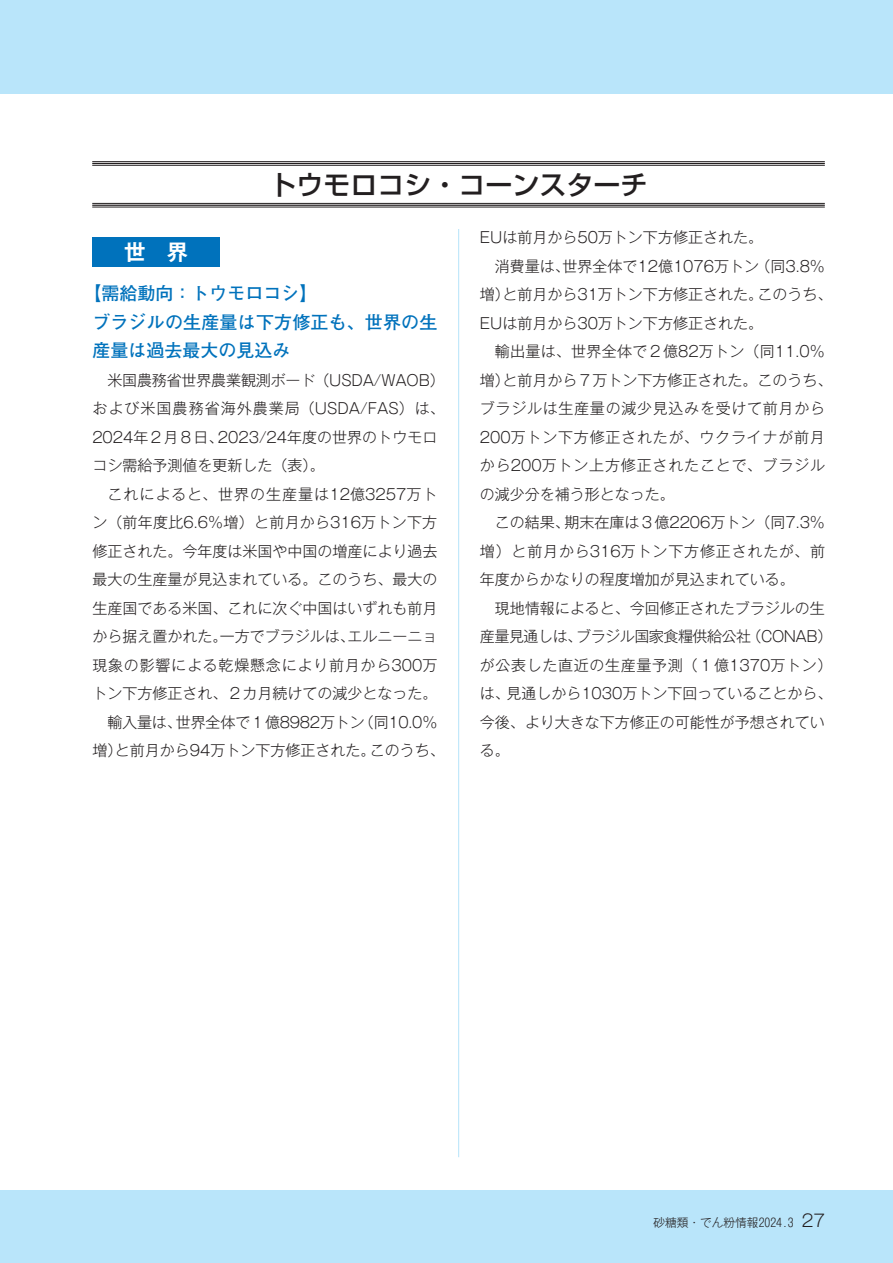
<style>
.page{position:relative;width:893px;height:1263px;background:#fff}
.page>*{position:absolute;margin:0;border:0;box-sizing:border-box;transform-origin:0 0}
.t1{font:500 27px "Shin Go Pr 5";color:#231f20}
.t2{font:700 21.3px "Koz Go Pr 6 N";color:#fff}
.t3{font:700 18px/28.5px "Futo Go B101 Pr 5";color:#0072bc}
.t4{font:300 15px/28.5px "Gothic MB101 Pr 5";color:#231f20}
.t5{font:300 15px "Gothic MB101 Pr 5";letter-spacing:.055em;color:#231f20}
.t6{font:300 15px "Gothic MB101 Pr 5";letter-spacing:.05em;color:#231f20}
.t7{font:300 15px "Gothic MB101 Pr 5";letter-spacing:-.03em;color:#231f20}
.t8{font:300 15px "Gothic MB101 Pr 5";letter-spacing:.02em;color:#231f20}
.t9{font:300 15px "Gothic MB101 Pr 5";letter-spacing:.045em;color:#231f20}
.t10{font:300 11.7px "Gothic MB101 Pr 5";color:#231f20}
.s1{font-size:16.95px}
</style>
<div class="page">
<div style="left:0;top:1191px;width:893px;height:72px;background:#b9e5fa"></div>
<div style="left:0;top:0;width:893px;height:94px;background:#b9e5fa"></div>
<hr style="left:458px;top:145px;width:1px;height:1012px;background:#b9e5fa">
<div style="left:92px;top:237px;width:128px;height:30px;background:#0072bc"></div>
<div style="left:92px;top:140px;width:733px;height:89px;background:#fff"></div>
<div style="left:92px;top:161px;width:733px;height:5px;background:#c3c2c2"></div>
<svg style="left:92px;top:204px;width:733px;height:3px"></svg>
<hr style="left:92px;top:161px;width:733px;height:1px;background:#231f20">
<hr style="left:92px;top:163px;width:733px;height:1px;background:#231f20">
<hr style="left:92px;top:165px;width:733px;height:1px;background:#231f20">
<hr style="left:92px;top:203px;width:733px;height:1px;background:#231f20">
<hr style="left:92px;top:205px;width:733px;height:1px;background:#231f20">
<hr style="left:92px;top:207px;width:733px;height:1px;background:#231f20">
<h1 class="t1" style="left:270px;top:162px;width:380px">トウモロコシ・コーンスターチ</h1>
<h2 class="t2" style="left:124px;top:240px;width:65px">世　界</h2>
<p class="t3" style="left:92px;top:278px;width:347px;text-indent:-9px">【需給動向：トウモロコシ】<br>ブラジルの生産量は下方修正も、世界の生産量は過去最大の見込み</p>
<p class="t4" style="left:92px;top:365px;width:354px;text-indent:15px">米国農務省世界農業観測ボード（USDA/WAOB）および米国農務省海外農業局（USDA/FAS）は、<br>2024年２月８日、2023/24年度の世界のトウモロコシ需給予測値を更新した（表）。</p>
<p class="t4" style="left:92px;top:479px;width:354px;text-align:center">これによると、世界の生産量は12億3257万ト<br>ン（前年度比6.6％増）と前月から316万トン下方修正された。今年度は米国や中国の増産により過去最大の生産量が見込まれている。このうち、最大の生産国である米国、これに次ぐ中国はいずれも前月から据え置かれた。一方でブラジルは、エルニーニョ現象の影響による乾燥懸念により前月から300万トン下方修正され、２カ月続けての減少となった。輸入量は、世界全体で１億8982万トン（同10.0％<br>増）と前月から94万トン下方修正された。このうち、</p>
<p class="t4" style="left:480px;top:222px;width:285px">EUは前月から50万トン下方修正された。</p>
<p class="t4" style="left:495px;top:251px;width:332px">消費量は、世界全体で12億1076万トン（同3.8％</p>
<p class="t4" style="left:480px;top:279px;width:354px">増）と前月から31万トン下方修正された。このうち、</p>
<p class="t4" style="left:480px;top:308px;width:285px">EUは前月から30万トン下方修正された。</p>
<p class="t8" style="left:495px;top:339px;width:332px">輸出量は、世界全体で２億82万トン（同11.0％</p>
<p class="t4" style="left:480px;top:365px;width:354px">増）と前月から７万トン下方修正された。このうち、</p>
<p class="t6" style="left:480px;top:396px;width:347px">ブラジルは生産量の減少見込みを受けて前月から</p>
<p class="t6" style="left:480px;top:425px;width:346px">200万トン下方修正されたが、ウクライナが前月</p>
<p class="t5" style="left:480px;top:453px;width:347px">から200万トン上方修正されたことで、ブラジル</p>
<p class="t4" style="left:480px;top:479px;width:196px">の減少分を補う形となった。</p>
<p class="t4" style="left:495px;top:507px;width:332px">この結果、期末在庫は３億2206万トン（同7.3％</p>
<p class="t5" style="left:480px;top:539px;width:347px">増）と前月から316万トン下方修正されたが、前</p>
<p class="t4" style="left:480px;top:564px;width:316px">年度からかなりの程度増加が見込まれている。</p>
<p class="t4" style="left:495px;top:593px;width:332px">現地情報によると、今回修正されたブラジルの生</p>
<p class="t7" style="left:480px;top:624px;width:354px">産量見通しは、ブラジル国家食糧供給公社（CONAB）</p>
<p class="t9" style="left:480px;top:653px;width:354px">が公表した直近の生産量予測（１億1370万トン）</p>
<p class="t4" style="left:480px;top:678px;width:354px">は、見通しから1030万トン下回っていることから、</p>
<p class="t4" style="left:480px;top:707px;width:346px">今後、より大きな下方修正の可能性が予想されてい</p>
<p class="t4" style="left:480px;top:735px;width:31px">る。</p>
<p class="t10" style="left:653px;top:1212px;width:173px">砂糖類・でん粉情報2024.3 <span class="s1">27</span></p>
</div>
